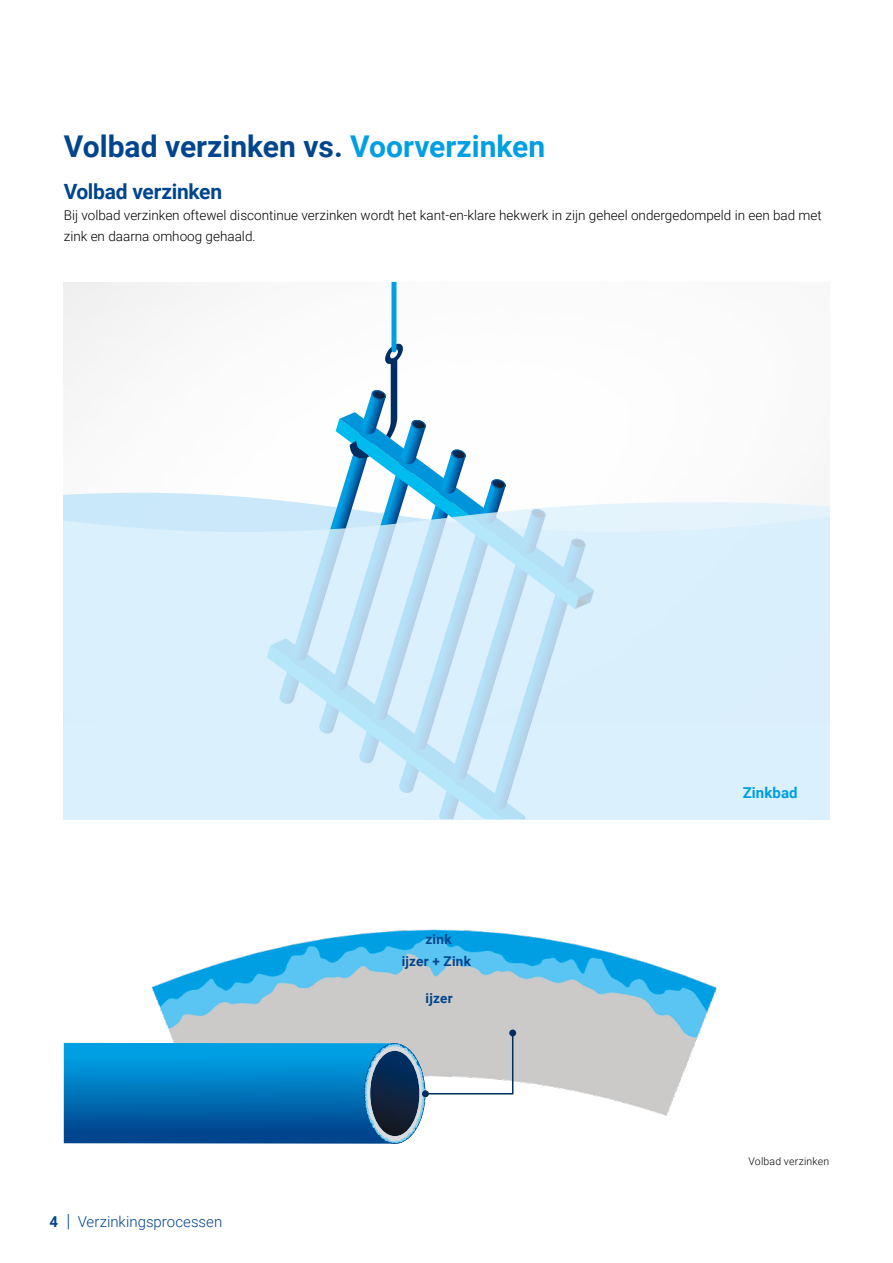
<style>
.page{position:relative;width:893px;height:1263px;background:#fff}
.page>*{position:absolute;margin:0;border:0;box-sizing:border-box;transform-origin:0 0}
.t1{font:700 30px "Roboto";color:#00458e}
.t2{font:700 21px "Roboto";letter-spacing:-.01em;color:#00458e}
.t3{font:300 15px "Roboto";color:#00458e}
.t4{font:700 15px "Roboto";letter-spacing:.005em;color:#009ee3}
.t5{font:300 13.5px/21px "Roboto";color:#000}
.t6{font:700 13.5px "Roboto";letter-spacing:.02em;color:#00458e}
.t7{font:300 10.5px "Roboto";letter-spacing:.02em;color:#000}
.s1{color:#009ee3}
.s2{font-weight:700}
.s3{font-size:18px}
</style>
<div class="page">
<img style="left:152px;top:929px;width:565px;height:187px">
<svg style="left:64px;top:493px;width:765px;height:326px;fill:#daf0fc"></svg>
<svg style="left:267px;top:342px;width:327px;height:477px"></svg>
<div style="left:391px;top:283px;width:5px;height:67px;background:#009ee3"></div>
<svg style="left:509px;top:1029px;width:7px;height:7px"></svg>
<svg style="left:64px;top:1031px;width:450px;height:113px"></svg>
<div style="left:422px;top:1090px;width:7px;height:7px;background:#002d62;border-radius:50%"></div>
<h1 class="t1" style="left:64px;top:125px;width:483px">Volbad verzinken vs. <span class="s1">Voorverzinken</span></h1>
<h2 class="t2" style="left:64px;top:176px;width:160px">Volbad verzinken</h2>
<p class="t5" style="left:64px;top:204px;width:759px">Bij volbad verzinken oftewel discontinue verzinken wordt het kant-en-klare hekwerk in zijn geheel ondergedompeld in een bad met zink en daarna omhoog gehaald.</p>
<p class="t3" style="left:50px;top:1211px;width:174px"><span class="s2">4</span> <span class="s3">|</span> Verzinkingsprocessen</p>
<p class="t6" style="left:425px;top:929px;width:28px">zink</p>
<p class="t6" style="left:402px;top:951px;width:71px">ijzer + Zink</p>
<p class="t6" style="left:426px;top:989px;width:29px">ijzer</p>
<p class="t4" style="left:743px;top:782px;width:56px">Zinkbad</p>
<p class="t7" style="left:748px;top:1153px;width:82px">Volbad verzinken</p>
</div>
